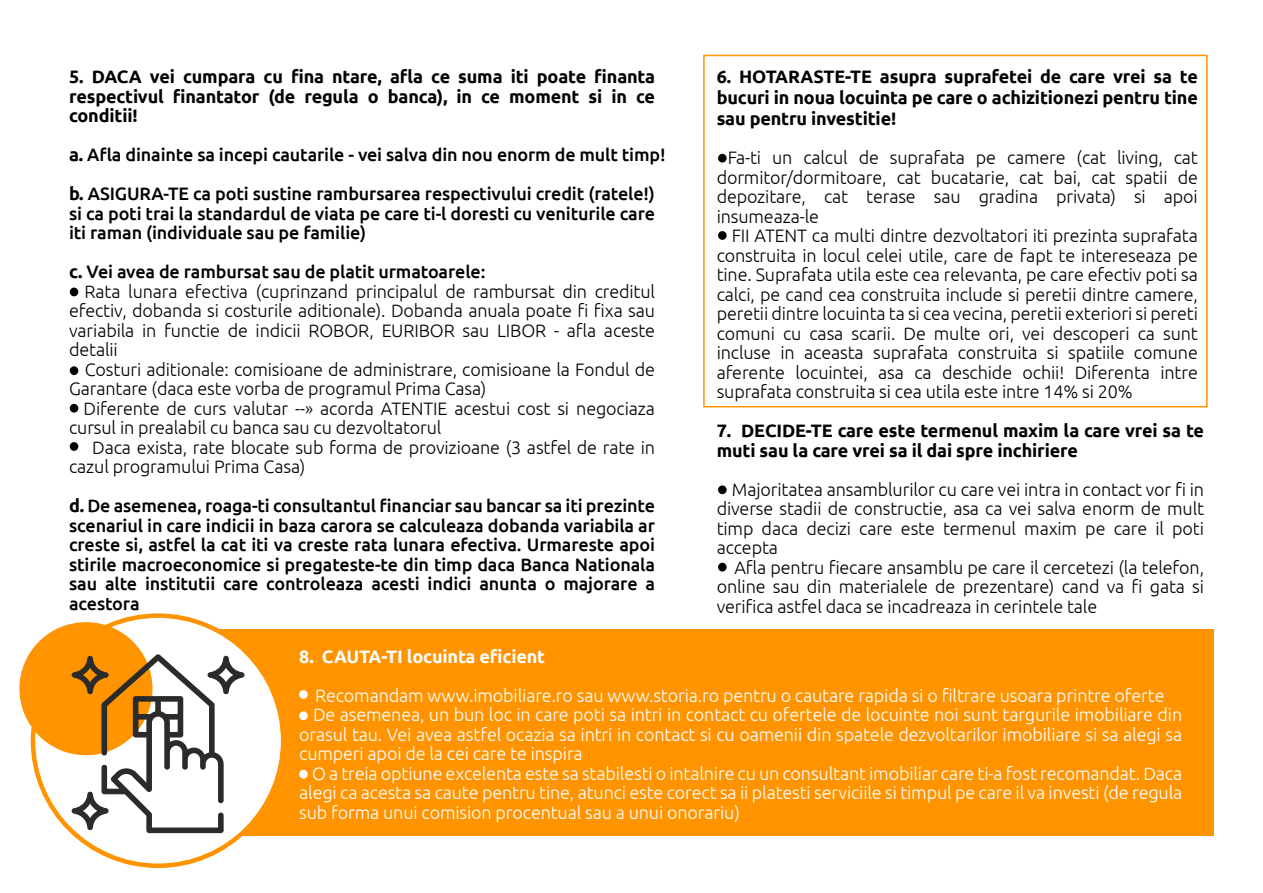
<style>
.page{position:relative;width:1263px;height:893px;background:#fff}
.page>*{position:absolute;margin:0;border:0;box-sizing:border-box;transform-origin:0 0}
.t1{font:300 18px/19.5px "Ubuntu";letter-spacing:-.01em;color:#020202;text-align:justify}
.t2{font:500 18px/19.5px "Ubuntu";letter-spacing:-.01em;color:#020202}
.t3{font:300 18px "Ubuntu";letter-spacing:-.01em;color:#fff}
.t4{font:700 18px/19.5px "Ubuntu";letter-spacing:-.01em;color:#020202;text-align:justify}
.t5{font:700 18px "Ubuntu";letter-spacing:-.01em;color:#fff}
.s1{font-weight:700}
</style>
<div class="page">
<div style="left:150px;top:629px;width:1064px;height:207px;background:#ff9400"></div>
<div style="left:299px;top:690px;width:9px;height:9px;background:#fff;border-radius:50%"></div>
<div style="left:718px;top:154px;width:9px;height:9px;background:#020202;border-radius:50%"></div>
<div style="left:718px;top:231px;width:9px;height:9px;background:#020202;border-radius:50%"></div>
<div style="left:718px;top:485px;width:9px;height:9px;background:#020202;border-radius:50%"></div>
<div style="left:718px;top:563px;width:9px;height:8px;background:#020202;border-radius:50%"></div>
<div style="left:299px;top:711px;width:9px;height:9px;background:#fff;border-radius:50%"></div>
<div style="left:299px;top:770px;width:9px;height:9px;background:#fff;border-radius:50%"></div>
<div style="left:70px;top:404px;width:8px;height:9px;background:#020202;border-radius:50%"></div>
<div style="left:70px;top:442px;width:8px;height:9px;background:#020202;border-radius:50%"></div>
<div style="left:70px;top:288px;width:8px;height:8px;background:#020202;border-radius:50%"></div>
<div style="left:70px;top:366px;width:8px;height:9px;background:#020202;border-radius:50%"></div>
<div style="left:703px;top:55px;width:504px;height:352px;border:2px solid #ff9400"></div>
<div style="left:33px;top:616px;width:250px;height:250px;background:#fff;border-radius:50%"></div>
<div style="left:19px;top:622px;width:133px;height:133px;background:#ff9400;border-radius:50%"></div>
<svg style="left:72px;top:654px;width:172px;height:179px"></svg>
<p class="t4" style="left:69px;top:67px;width:587px">5. DACA vei cumpara cu fina ntare, afla ce suma iti poate finanta respectivul finantator (de regula o banca), in ce moment si in ce conditii!</p>
<p class="t2" style="left:69px;top:135px;width:598px;line-height:39px"><span class="s1">a.</span> Afla dinainte sa incepi cautarile - vei salva din nou enorm de mult timp! <span class="s1">b.</span> ASIGURA-TE ca poti sustine rambursarea respectivului credit (ratele!)</p>
<p class="t2" style="left:69px;top:203px;width:587px">si ca poti trai la standardul de viata pe care ti-l doresti cu veniturile care iti raman (individuale sau pe familie)</p>
<p class="t2" style="left:69px;top:261px;width:418px"><span class="s1">c.</span> Vei avea de rambursat sau de platit urmatoarele:</p>
<p class="t1" style="left:85px;top:281px;width:572px">Rata lunara efectiva (cuprinzand principalul de rambursat din creditul</p>
<p class="t1" style="left:69px;top:301px;width:587px">efectiv, dobanda si costurile aditionale). Dobanda anuala poate fi fixa sau</p>
<p class="t1" style="left:69px;top:320px;width:587px">variabila in functie de indicii ROBOR, EURIBOR sau LIBOR - afla aceste</p>
<p class="t1" style="left:69px;top:340px;width:50px">detalii</p>
<p class="t1" style="left:85px;top:359px;width:572px">Costuri aditionale: comisioane de administrare, comisioane la Fondul de</p>
<p class="t1" style="left:69px;top:379px;width:419px">Garantare (daca este vorba de programul Prima Casa)</p>
<p class="t1" style="left:84px;top:398px;width:573px">Diferente de curs valutar --» acorda ATENTIE acestui cost si negociaza</p>
<p class="t1" style="left:69px;top:418px;width:374px">cursul in prealabil cu banca sau cu dezvoltatorul</p>
<p class="t1" style="left:92px;top:437px;width:564px">Daca exista, rate blocate sub forma de provizioane (3 astfel de rate in</p>
<p class="t1" style="left:69px;top:457px;width:238px">cazul programului Prima Casa)</p>
<p class="t2" style="left:69px;top:495px;width:587px;text-align:justify"><span class="s1">d.</span> De asemenea, roaga-ti consultantul financiar sau bancar sa iti prezinte scenariul in care indicii in baza carora se calculeaza dobanda variabila ar creste si, astfel la cat iti va creste rata lunara efectiva. Urmareste apoi stirile macroeconomice si pregateste-te din timp daca Banca Nationala sau alte institutii care controleaza acesti indici anunta o majorare a acestora</p>
<p class="t4" style="left:717px;top:66px;width:483px;line-height:21px">6. HOTARASTE-TE asupra suprafetei de care vrei sa te bucuri in noua locuinta pe care o achizitionezi pentru tine sau pentru investitie!</p>
<p class="t1" style="left:717px;top:148px;width:483px;text-indent:11px">Fa-ti un calcul de suprafata pe camere (cat living, cat dormitor/dormitoare, cat bucatarie, cat bai, cat spatii de depozitare, cat terase sau gradina privata) si apoi insumeaza-le</p>
<p class="t1" style="left:717px;top:226px;width:483px;text-indent:15px">FII ATENT ca multi dintre dezvoltatori iti prezinta suprafata construita in locul celei utile, care de fapt te intereseaza pe tine. Suprafata utila este cea relevanta, pe care efectiv poti sa calci, pe cand cea construita include si peretii dintre camere, peretii dintre locuinta ta si cea vecina, peretii exteriori si pereti comuni cu casa scarii. De multe ori, vei descoperi ca sunt incluse in aceasta suprafata construita si spatiile comune aferente locuintei, asa ca deschide ochii! Diferenta intre suprafata construita si cea utila este intre 14% si 20%</p>
<p class="t4" style="left:717px;top:421px;width:489px">7. DECIDE-TE care este termenul maxim la care vrei sa te muti sau la care vrei sa il dai spre inchiriere</p>
<p class="t1" style="left:717px;top:479px;width:489px;text-indent:15px">Majoritatea ansamblurilor cu care vei intra in contact vor fi in diverse stadii de constructie, asa ca vei salva enorm de mult timp daca decizi care este termenul maxim pe care il poti accepta</p>
<p class="t1" style="left:717px;top:557px;width:489px;text-indent:18px">Afla pentru fiecare ansamblu pe care il cercetezi (la telefon, online sau din materialele de prezentare) cand va fi gata si verifica astfel daca se incadreaza in cerintele tale</p>
<p class="t5" style="left:299px;top:645px;width:248px">8. CAUTA-TI locuinta eficient</p>
<p class="t3" style="left:315px;top:685px;width:851px">Recomandam www.imobiliare.ro sau www.storia.ro pentru o cautare rapida si o filtrare usoara printre oferte</p>
<p class="t3" style="left:313px;top:704px;width:871px">De asemenea, un bun loc in care poti sa intri in contact cu ofertele de locuinte noi sunt targurile imobiliare din</p>
<p class="t3" style="left:299px;top:724px;width:884px">orasul tau. Vei avea astfel ocazia sa intri in contact si cu oamenii din spatele dezvoltarilor imobiliare si sa alegi sa</p>
<p class="t3" style="left:299px;top:743px;width:285px">cumperi apoi de la cei care te inspira</p>
<p class="t3" style="left:312px;top:762px;width:871px">O a treia optiune excelenta este sa stabilesti o intalnire cu un consultant imobiliar care ti-a fost recomandat. Daca</p>
<p class="t3" style="left:299px;top:782px;width:884px">alegi ca acesta sa caute pentru tine, atunci este corect sa ii platesti serviciile si timpul pe care il va investi (de regula</p>
<p class="t3" style="left:299px;top:801px;width:442px">sub forma unui comision procentual sau a unui onorariu)</p>
</div>
